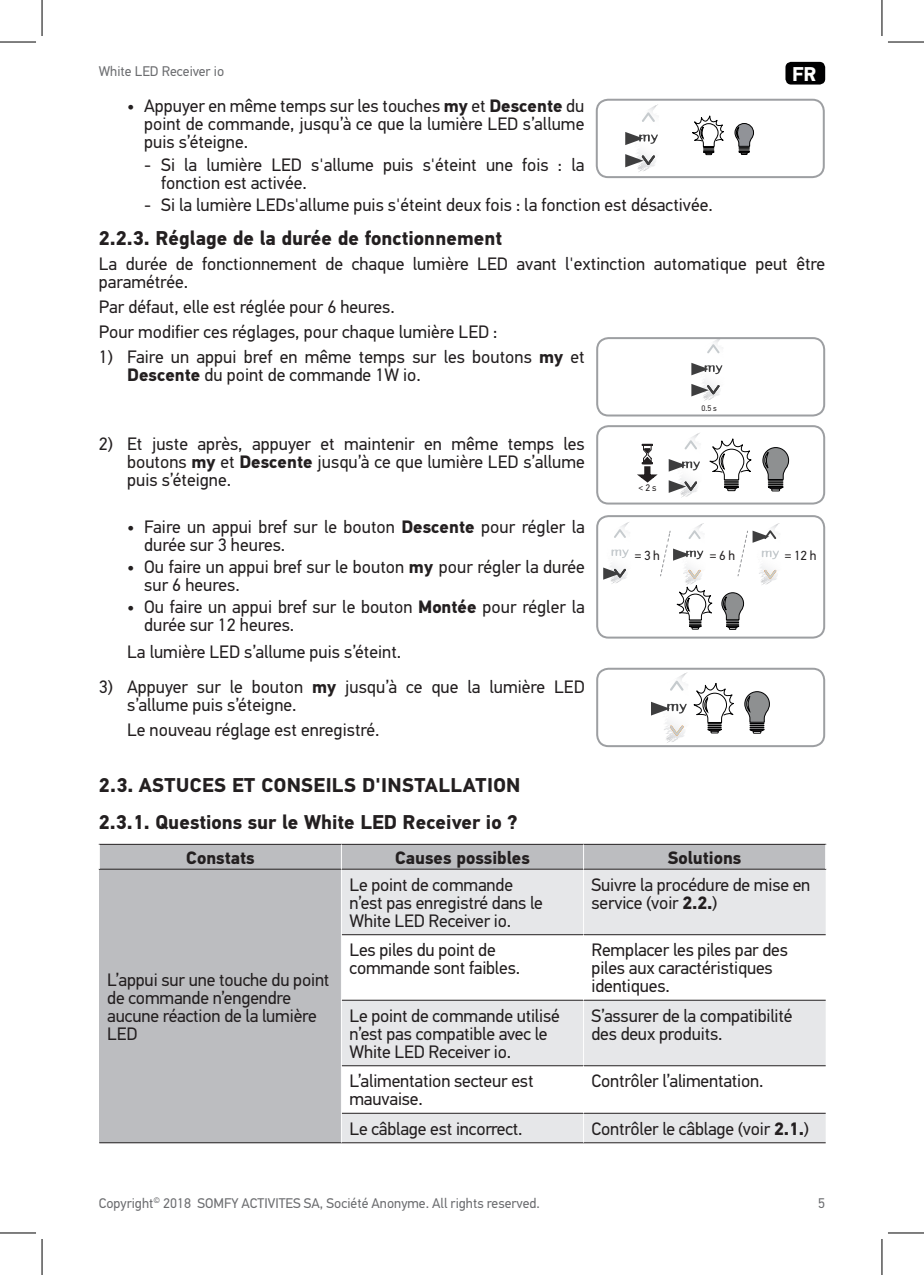
<style>
.page{position:relative;width:924px;height:1275px;background:#fff}
.page>*{position:absolute;margin:0;border:0;box-sizing:border-box;transform-origin:0 0}
.t1{font:700 20px/37px "PF Din Text Pro";color:#231f20}
.t2{font:700 20px "PF Din Text Pro";color:#fff}
.t3{font:18px/18px "PF Din Text Pro";color:#231f20}
.t4{font:700 18px "PF Din Text Pro";color:#231f20}
.t5{font:14px "PF Din Text Pro";color:#6c6d70}
.t6{font:13.2px "PF Din Text Pro";color:#231f20}
.t7{font:9.6px "PF Din Text Pro";color:#231f20}
.t8{font:8px "PF Din Text Pro";color:#231f20}
.s1{font-weight:700}
</style>
<div class="page">
<div style="left:785px;top:62px;width:39px;height:23px;background:#000001;border-radius:6px"></div>
<div style="left:99px;top:869px;width:242px;height:273px;background:#bcbdc0"></div>
<svg style="left:342px;top:870px;width:483px;height:272px;fill:#e6e7e9"></svg>
<hr style="left:99px;top:869px;width:242px;height:1px;background:#231f20">
<hr style="left:341px;top:869px;width:242px;height:1px;background:#231f20">
<hr style="left:583px;top:869px;width:242px;height:1px;background:#231f20">
<hr style="left:342px;top:934px;width:241px;height:1px;background:#231f20">
<hr style="left:583px;top:934px;width:242px;height:1px;background:#231f20">
<hr style="left:342px;top:1000px;width:241px;height:1px;background:#231f20">
<hr style="left:583px;top:1000px;width:242px;height:1px;background:#231f20">
<hr style="left:342px;top:1065px;width:241px;height:1px;background:#231f20">
<hr style="left:583px;top:1065px;width:242px;height:1px;background:#231f20">
<hr style="left:342px;top:1113px;width:241px;height:1px;background:#231f20">
<hr style="left:583px;top:1113px;width:242px;height:1px;background:#231f20">
<hr style="left:99px;top:1142px;width:242px;height:1px;background:#231f20">
<hr style="left:341px;top:1142px;width:242px;height:1px;background:#231f20">
<hr style="left:583px;top:1142px;width:242px;height:1px;background:#231f20">
<svg style="left:99px;top:844px;width:726px;height:25px;background:#b5b6b9"></svg>
<hr style="left:341px;top:869px;width:1px;height:65px;background:#fff">
<hr style="left:582px;top:869px;width:1px;height:65px;background:#fff">
<hr style="left:582px;top:935px;width:1px;height:65px;background:#fff">
<hr style="left:582px;top:1000px;width:1px;height:65px;background:#fff">
<hr style="left:582px;top:1066px;width:1px;height:47px;background:#fff">
<svg style="left:582px;top:1113px;width:1px;height:29px"></svg>
<svg style="left:691px;top:340px;width:31px;height:36px"></svg>
<svg style="left:691px;top:384px;width:28px;height:12px"></svg>
<div style="left:596px;top:337px;width:228px;height:79px;border:2px solid #9d9fa2;border-radius:11px"></div>
<svg style="left:637px;top:444px;width:21px;height:39px"></svg>
<svg style="left:709px;top:438px;width:79px;height:53px"></svg>
<svg style="left:668px;top:433px;width:31px;height:39px"></svg>
<svg style="left:668px;top:480px;width:28px;height:13px"></svg>
<div style="left:596px;top:425px;width:228px;height:79px;border:2px solid #9d9fa2;border-radius:11px"></div>
<svg style="left:603px;top:522px;width:25px;height:60px"></svg>
<svg style="left:660px;top:523px;width:118px;height:107px"></svg>
<div style="left:596px;top:515px;width:228px;height:123px;border:2px solid #9d9fa2;border-radius:11px"></div>
<svg style="left:651px;top:673px;width:118px;height:67px"></svg>
<div style="left:596px;top:668px;width:228px;height:79px;border:2px solid #9d9fa2;border-radius:11px"></div>
<svg style="left:625px;top:105px;width:32px;height:40px"></svg>
<svg style="left:625px;top:154px;width:29px;height:18px"></svg>
<div style="left:595px;top:99px;width:229px;height:79px;border:2px solid #9d9fa2;border-radius:11px"></div>
<svg style="left:734px;top:123px;width:19px;height:32px"></svg>
<svg style="left:692px;top:116px;width:31px;height:39px"></svg>
<hr style="left:0;top:42px;width:36px;height:1px;background:#000">
<hr style="left:887px;top:42px;width:36px;height:1px;background:#000">
<hr style="left:0;top:1232px;width:36px;height:1px;background:#000">
<hr style="left:887px;top:1232px;width:36px;height:1px;background:#000">
<hr style="left:42px;top:0;width:1px;height:36px;background:#000">
<hr style="left:42px;top:1239px;width:1px;height:36px;background:#000">
<hr style="left:881px;top:0;width:1px;height:36px;background:#000">
<hr style="left:881px;top:1239px;width:1px;height:36px;background:#000">
<p class="t5" style="left:99px;top:63px;width:127px">White LED Receiver io</p>
<p class="t2" style="left:791px;top:62px;width:26px">FR</p>
<p class="t3" style="left:144px;top:97px;width:441px;text-align:justify;text-indent:-17px">• Appuyer en même temps sur les touches <span class="s1">my</span> et <span class="s1">Descente</span> du point de commande, jusqu’à ce que la lumière LED s’allume puis s’éteigne.</p>
<p class="t3" style="left:161px;top:155px;width:424px;text-indent:-17px">- Si la lumière LED s'allume puis s'éteint une fois : la fonction est activée.</p>
<p class="t3" style="left:144px;top:196px;width:570px">- Si la lumière LEDs'allume puis s'éteint deux fois : la fonction est désactivée.</p>
<p class="t1" style="left:99px;top:220px;width:404px">2.2.3. Réglage de la durée de fonctionnement</p>
<p class="t3" style="left:99px;top:255px;width:727px">La durée de fonctionnement de chaque lumière LED avant l'extinction automatique peut être paramétrée.</p>
<p class="t3" style="left:99px;top:295px;width:400px;line-height:25px">Par défaut, elle est réglée pour 6 heures.<br>Pour modifier ces réglages, pour chaque lumière LED :</p>
<p class="t3" style="left:127px;top:348px;width:459px;text-indent:-28px">1) Faire un appui bref en même temps sur les boutons <span class="s1">my</span> et<br><span class="s1">Descente</span> du point de commande 1W io.</p>
<p class="t8" style="left:701px;top:404px;width:17px">0.5 s</p>
<p class="t3" style="left:127px;top:435px;width:459px;text-align:justify;text-indent:-28px">2) Et juste après, appuyer et maintenir en même temps les boutons <span class="s1">my</span> et <span class="s1">Descente</span> jusqu’à ce que lumière LED s’allume puis s’éteigne.</p>
<p class="t3" style="left:144px;top:518px;width:442px;text-indent:-17px">• Faire un appui bref sur le bouton <span class="s1">Descente</span> pour régler la durée sur 3 heures.</p>
<p class="t3" style="left:144px;top:558px;width:442px;text-indent:-17px">• Ou faire un appui bref sur le bouton <span class="s1">my</span> pour régler la durée sur 6 heures.</p>
<p class="t3" style="left:144px;top:598px;width:442px;text-indent:-17px">• Ou faire un appui bref sur le bouton <span class="s1">Montée</span> pour régler la durée sur 12 heures.</p>
<p class="t3" style="left:127px;top:643px;width:275px">La lumière LED s’allume puis s’éteint.</p>
<p class="t3" style="left:127px;top:678px;width:459px;text-indent:-28px">3) Appuyer sur le bouton <span class="s1">my</span> jusqu’à ce que la lumière LED s’allume puis s’éteigne.</p>
<p class="t3" style="left:127px;top:721px;width:254px">Le nouveau réglage est enregistré.</p>
<p class="t1" style="left:99px;top:767px;width:423px">2.3. ASTUCES ET CONSEILS D'INSTALLATION<br>2.3.1. Questions sur le White LED Receiver io ?</p>
<p class="t4" style="left:186px;top:846px;width:70px">Constats</p>
<p class="t4" style="left:395px;top:846px;width:136px">Causes possibles</p>
<p class="t4" style="left:667px;top:846px;width:75px">Solutions</p>
<p class="t7" style="left:638px;top:482px;width:19px">&lt; 2 s</p>
<p class="t6" style="left:634px;top:547px;width:27px">= 3h</p>
<p class="t6" style="left:709px;top:547px;width:27px">= 6 h</p>
<p class="t6" style="left:784px;top:547px;width:33px">= 12 h</p>
<p class="t3" style="left:107px;top:970px;width:223px">L’appui sur une touche du point de commande n’engendre aucune réaction de la lumière<br>LED</p>
<p class="t3" style="left:349px;top:875px;width:195px">Le point de commande n’est pas enregistré dans le<br>White LED Receiver io.</p>
<p class="t3" style="left:591px;top:875px;width:220px">Suivre la procédure de mise en service (voir <span class="s1">2.2.</span>)</p>
<p class="t3" style="left:349px;top:941px;width:172px">Les piles du point de commande sont faibles.</p>
<p class="t3" style="left:591px;top:941px;width:198px">Remplacer les piles par des piles aux caractéristiques identiques.</p>
<p class="t3" style="left:349px;top:1006px;width:212px">Le point de commande utilisé n’est pas compatible avec le<br>White LED Receiver io.</p>
<p class="t3" style="left:591px;top:1006px;width:202px">S’assurer de la compatibilité des deux produits.</p>
<p class="t3" style="left:349px;top:1072px;width:185px">L’alimentation secteur est mauvaise.</p>
<p class="t3" style="left:591px;top:1072px;width:173px">Contrôler l’alimentation.</p>
<p class="t3" style="left:349px;top:1119px;width:175px">Le câblage est incorrect.</p>
<p class="t3" style="left:591px;top:1119px;width:219px">Contrôler le câblage (voir <span class="s1">2.1.</span>)</p>
<p class="t5" style="left:99px;top:1194px;width:442px">Copyright<sup>©</sup> 2018 SOMFY ACTIVITES SA, Société Anonyme. All rights reserved.</p>
<p class="t5" style="left:817px;top:1194px;width:8px">5</p>
</div>
